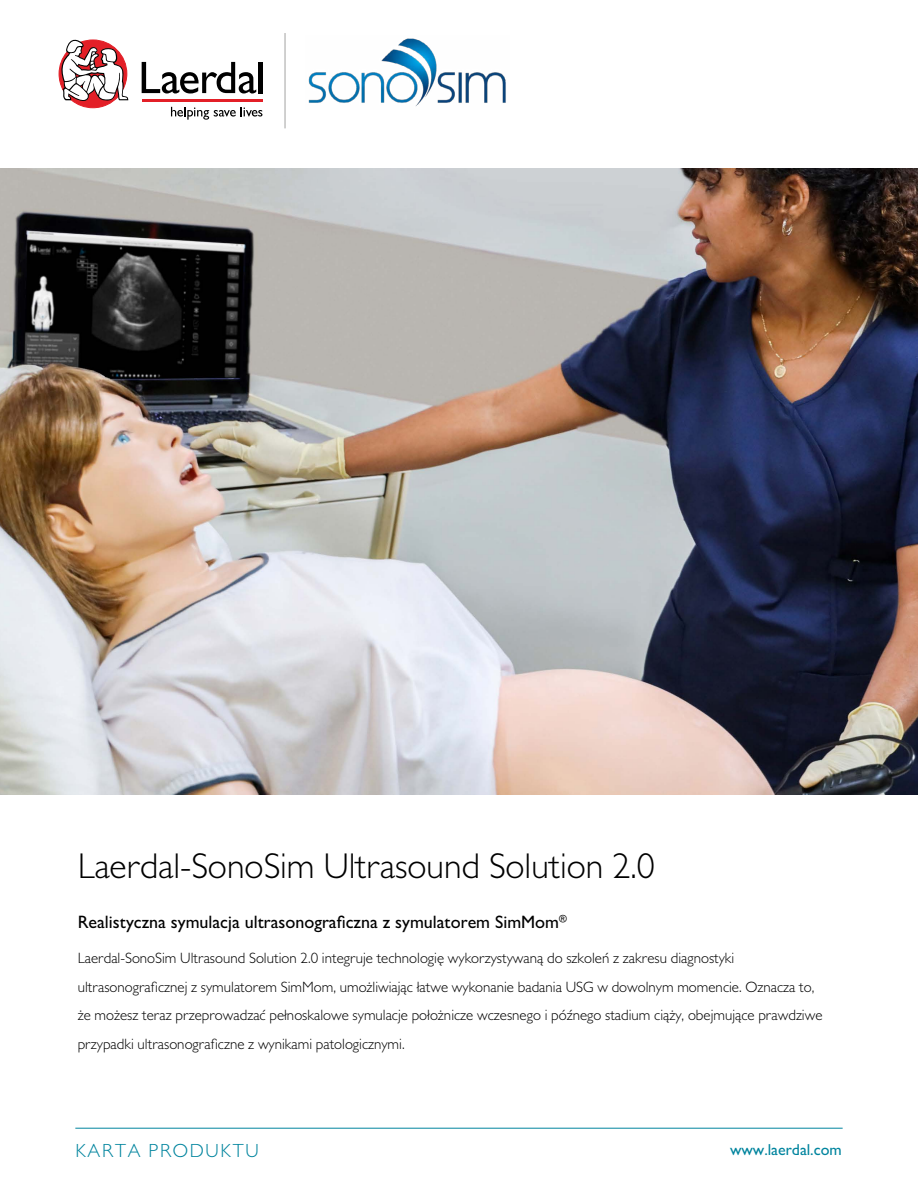
<style>
.page{position:relative;width:918px;height:1188px;background:#fff}
.page>*{position:absolute;margin:0;border:0;box-sizing:border-box;transform-origin:0 0}
.t1{font:300 36px "Gill Sans MT Pro Cyr";color:#000}
.t2{font:300 19.05px "Gill Sans MT Pro Cyr";letter-spacing:.09em;color:#00849e}
.t3{font:500 18px "Gill Sans MT Pro Cyr";color:#000}
.t4{font:500 15.9px "Gill Sans MT Pro Cyr";color:#00849e}
.t5{font:300 15px/28.5px "Gill Sans MT Pro Cyr";color:#000}
</style>
<div class="page">
<svg style="left:142px;top:62px;width:114px;height:32px"></svg>
<hr style="left:258px;top:62px;width:4px;height:31px;background:#000">
<svg style="left:171px;top:107px;width:91px;height:13px"></svg>
<hr style="left:142px;top:99px;width:120px;height:2px;background:#e31f27">
<svg style="left:59px;top:40px;width:69px;height:68px"></svg>
<hr style="left:285px;top:33px;width:1px;height:95px;background:#a3a2a1">
<img style="left:308px;top:38px;width:198px;height:68px">
<hr style="left:75px;top:1128px;width:768px;height:1px;background:#00849e">
<img style="left:0;top:169px;width:918px;height:626px">
<h1 class="t1" style="left:78px;top:845px;width:579px">Laerdal-SonoSim Ultrasound Solution 2.0</h1>
<p class="t3" style="left:78px;top:912px;width:491px">Realistyczna symulacja ultrasonograficzna z symulatorem SimMom<sup>®</sup></p>
<p class="t5" style="left:78px;top:944px;width:746px">Laerdal-SonoSim Ultrasound Solution 2.0 integruje technologię wykorzystywaną do szkoleń z zakresu diagnostyki ultrasonograficznej z symulatorem SimMom, umożliwiając łatwe wykonanie badania USG w dowolnym momencie. Oznacza to, że możesz teraz przeprowadzać pełnoskalowe symulacje położnicze wczesnego i późnego stadium ciąży, obejmujące prawdziwe przypadki ultrasonograficzne z wynikami patologicznymi.</p>
<p class="t2" style="left:75px;top:1139px;width:185px">KARTA PRODUKTU</p>
<p class="t4" style="left:730px;top:1140px;width:113px">www.laerdal.com</p>
</div>
